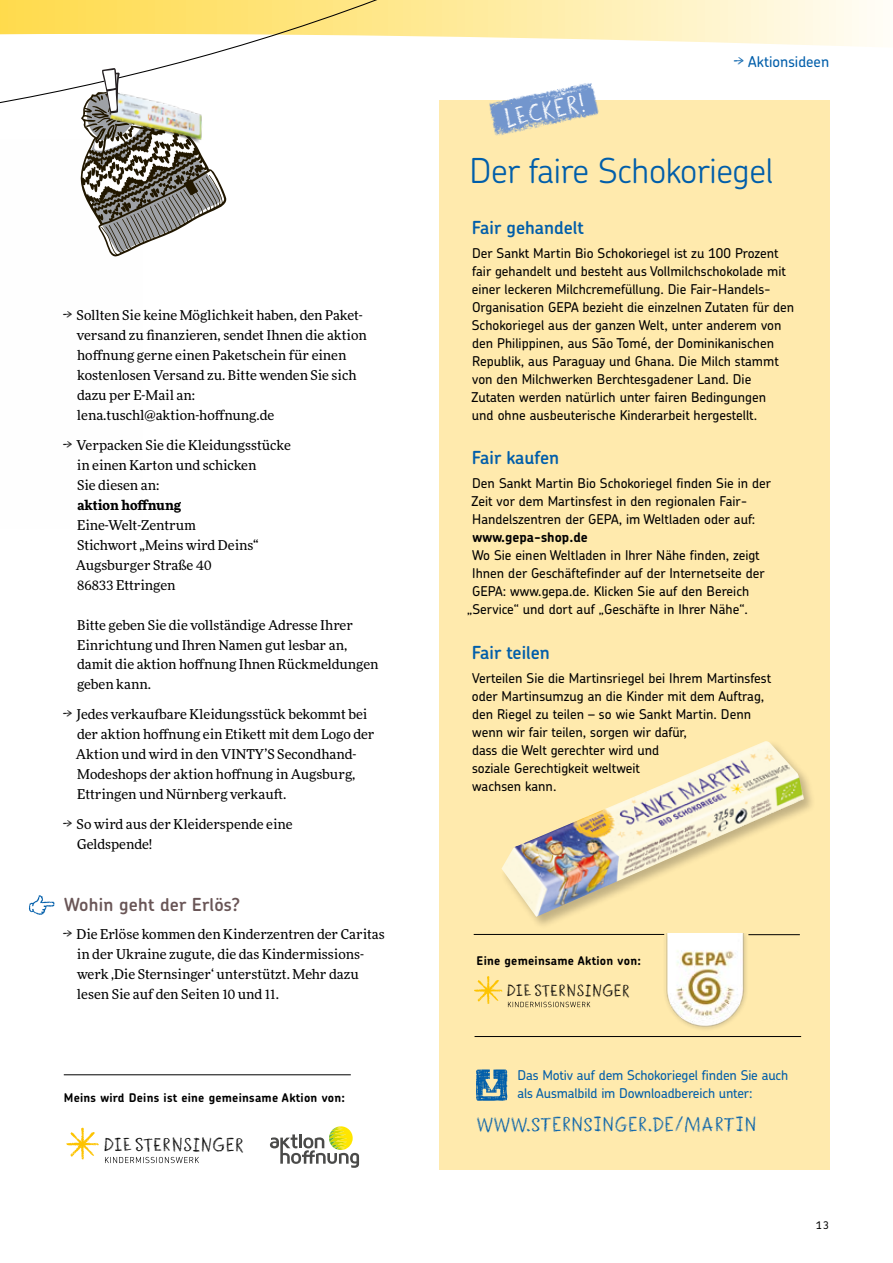
<style>
.page{position:relative;width:893px;height:1263px;background:#fff}
.page>*{position:absolute;margin:0;border:0;box-sizing:border-box;transform-origin:0 0}
.t1{font:300 34.35px "Chevin Pro";letter-spacing:-.01em;color:#005eaa}
.t2{font:22.5px "Sternsinger";color:#fff}
.t3{font:600 18px "Chevin Pro";color:#005eaa}
.t4{font:18px "Sternsinger";letter-spacing:.02em;color:#005eaa}
.t5{font:600 18px "Chevin Pro";letter-spacing:.01em;color:#695556}
.t6{font:16.65px "Sternsinger";letter-spacing:.025em;color:#000}
.t7{font:500 15px "Chevin Pro";color:#005eaa}
.t8{font:14.55px "Sternsinger";letter-spacing:.025em;color:#000}
.t9{font:500 13.5px/18px "Chevin Pro";color:#000}
.t10{font:13.5px/20px "More OT";color:#000}
.t11{font:500 13.5px "Chevin Pro";letter-spacing:-.01em;color:#005eaa}
.t12{font:700 13.5px "Chevin Pro";color:#000}
.t13{font:700 13.5px "More OT";color:#000}
.t14{font:700 12px "Chevin Pro";letter-spacing:.02em;color:#000}
.t15{font:500 10.5px "Chevin Pro";color:#000}
.s1{font-family:"Sternsinger"}
.s2{font-family:"Sternsinger";font-weight:400}
</style>
<div class="page">
<div style="left:439px;top:100px;width:390px;height:1069px;background:#ffeaad"></div>
<svg style="left:29px;top:895px;width:26px;height:20px"></svg>
<svg style="left:476px;top:1069px;width:31px;height:32px"></svg>
<img style="left:489px;top:89px;width:110px;height:47px">
<svg style="left:508px;top:1002px;width:82px;height:5px"></svg>
<svg style="left:474px;top:976px;width:28px;height:28px"></svg>
<img style="left:660px;top:933px;width:90px;height:96px">
<svg style="left:270px;top:1126px;width:89px;height:42px"></svg>
<svg style="left:105px;top:1157px;width:94px;height:6px"></svg>
<svg style="left:66px;top:1127px;width:33px;height:32px"></svg>
<hr style="left:64px;top:1074px;width:287px;height:1px;background:#000">
<hr style="left:474px;top:934px;width:190px;height:1px;background:#000">
<hr style="left:748px;top:934px;width:52px;height:1px;background:#000">
<hr style="left:475px;top:1036px;width:326px;height:1px;background:#000">
<svg style="left:440px;top:0;width:435px;height:89px"></svg>
<svg style="left:0;top:0;width:440px;height:201px"></svg>
<img style="left:501px;top:741px;width:303px;height:176px">
<svg style="left:80px;top:68px;width:146px;height:189px"></svg>
<p class="t10" style="left:77px;top:305px;width:291px;text-indent:-14px"><span class="s1">→</span> Sollten Sie keine Möglichkeit haben, den Paket&shy;versand zu finanzieren, sendet Ihnen die aktion hoffnung gerne einen Paketschein für einen kostenlosen Versand zu. Bitte wenden Sie sich dazu per E-Mail an: lena.tuschl@aktion-hoffnung.de</p>
<p class="t10" style="left:77px;top:435px;width:215px;text-indent:-15px"><span class="s1">→</span> Verpacken Sie die Kleidungsstücke in einen Karton und schicken<br>Sie diesen an:</p>
<p class="t13" style="left:77px;top:496px;width:105px">aktion hoffnung</p>
<p class="t10" style="left:76px;top:515px;width:184px">Eine-Welt-Zentrum<br>Stichwort „Meins wird Deins“<br>Augsburger Straße 40<br>86833 Ettringen</p>
<p class="t10" style="left:77px;top:615px;width:303px">Bitte geben Sie die vollständige Adresse Ihrer Einrichtung und Ihren Namen gut lesbar an, damit die aktion hoffnung Ihnen Rückmeldungen geben kann.</p>
<p class="t10" style="left:76px;top:704px;width:300px;text-indent:-13px"><span class="s1">→</span> Jedes verkaufbare Kleidungsstück bekommt bei der aktion hoffnung ein Etikett mit dem Logo der Aktion und wird in den VINTY’S Secondhand-Modeshops der aktion hoffnung in Augsburg, Ettringen und Nürnberg verkauft.</p>
<p class="t10" style="left:77px;top:814px;width:217px;text-indent:-15px"><span class="s1">→</span> So wird aus der Kleiderspende eine<br>Geldspende!</p>
<h3 class="t5" style="left:64px;top:892px;width:178px">Wohin geht der Erlös?</h3>
<p class="t10" style="left:77px;top:924px;width:309px;text-indent:-15px"><span class="s1">→</span> Die Erlöse kommen den Kinderzentren der Caritas in der Ukraine zugute, die das Kindermissions&shy;werk ‚Die Sternsinger‘ unterstützt. Mehr dazu lesen Sie auf den Seiten 10 und 11.</p>
<h2 class="t2" style="left:502px;top:103px;width:83px;rotate:-12deg">LECKER!</h2>
<p class="t7" style="left:733px;top:51px;width:97px"><span class="s2">→</span> Aktionsideen</p>
<h1 class="t1" style="left:469px;top:147px;width:305px">Der faire Schokoriegel</h1>
<h3 class="t3" style="left:472px;top:215px;width:114px">Fair gehandelt</h3>
<p class="t9" style="left:472px;top:243px;width:324px">Der Sankt Martin Bio Schokoriegel ist zu 100 Prozent fair gehandelt und besteht aus Vollmilchschokolade mit einer leckeren Milchcremefüllung. Die Fair-Handels-Organisation GEPA bezieht die einzelnen Zutaten für den Schokoriegel aus der ganzen Welt, unter anderem von den Philippinen, aus São Tomé, der Dominikanischen Republik, aus Paraguay und Ghana. Die Milch stammt von den Milchwerken Berchtesgadener Land. Die Zutaten werden natürlich unter fairen Bedingungen<br>und ohne ausbeuterische Kinderarbeit hergestellt.</p>
<h3 class="t3" style="left:472px;top:446px;width:89px">Fair kaufen</h3>
<p class="t9" style="left:472px;top:474px;width:301px">Den Sankt Martin Bio Schokoriegel finden Sie in der<br>Zeit vor dem Martinsfest in den regionalen Fair-<br>Handelszentren der GEPA, im Weltladen oder auf:</p>
<p class="t12" style="left:472px;top:528px;width:117px">www.gepa-shop.de</p>
<p class="t9" style="left:472px;top:546px;width:289px">Wo Sie einen Weltladen in Ihrer Nähe finden, zeigt</p>
<p class="t9" style="left:472px;top:564px;width:294px">Ihnen der Geschäftefinder auf der Internetseite der</p>
<p class="t9" style="left:472px;top:582px;width:279px">GEPA: www.gepa.de. Klicken Sie auf den Bereich</p>
<p class="t9" style="left:467px;top:600px;width:282px">„Service“ und dort auf „Geschäfte in Ihrer Nähe“.</p>
<h3 class="t3" style="left:472px;top:640px;width:79px">Fair teilen</h3>
<p class="t9" style="left:472px;top:669px;width:301px">Verteilen Sie die Martinsriegel bei Ihrem Martinsfest oder Martinsumzug an die Kinder mit dem Auftrag, den Riegel zu teilen – so wie Sankt Martin. Denn wenn wir fair teilen, sorgen wir dafür,<br>dass die Welt gerechter wird und<br>soziale Gerechtigkeit weltweit<br>wachsen kann.</p>
<p class="t14" style="left:477px;top:953px;width:166px">Eine gemeinsame Aktion von:</p>
<p class="t8" style="left:507px;top:980px;width:125px">DI E STERNSINGER</p>
<p class="t11" style="left:517px;top:1066px;width:272px">Das Motiv auf dem Schokoriegel finden Sie auch</p>
<p class="t14" style="left:64px;top:1090px;width:283px">Meins wird Deins ist eine gemeinsame Aktion von:</p>
<p class="t11" style="left:517px;top:1084px;width:237px">als Ausmalbild im Downloadbereich unter:</p>
<p class="t6" style="left:104px;top:1133px;width:142px">DI E STERNSINGER</p>
<h3 class="t4" style="left:476px;top:1111px;width:281px">WWW.STERNSINGER.DE/MARTIN</h3>
<p class="t15" style="left:816px;top:1218px;width:15px">13</p>
</div>
